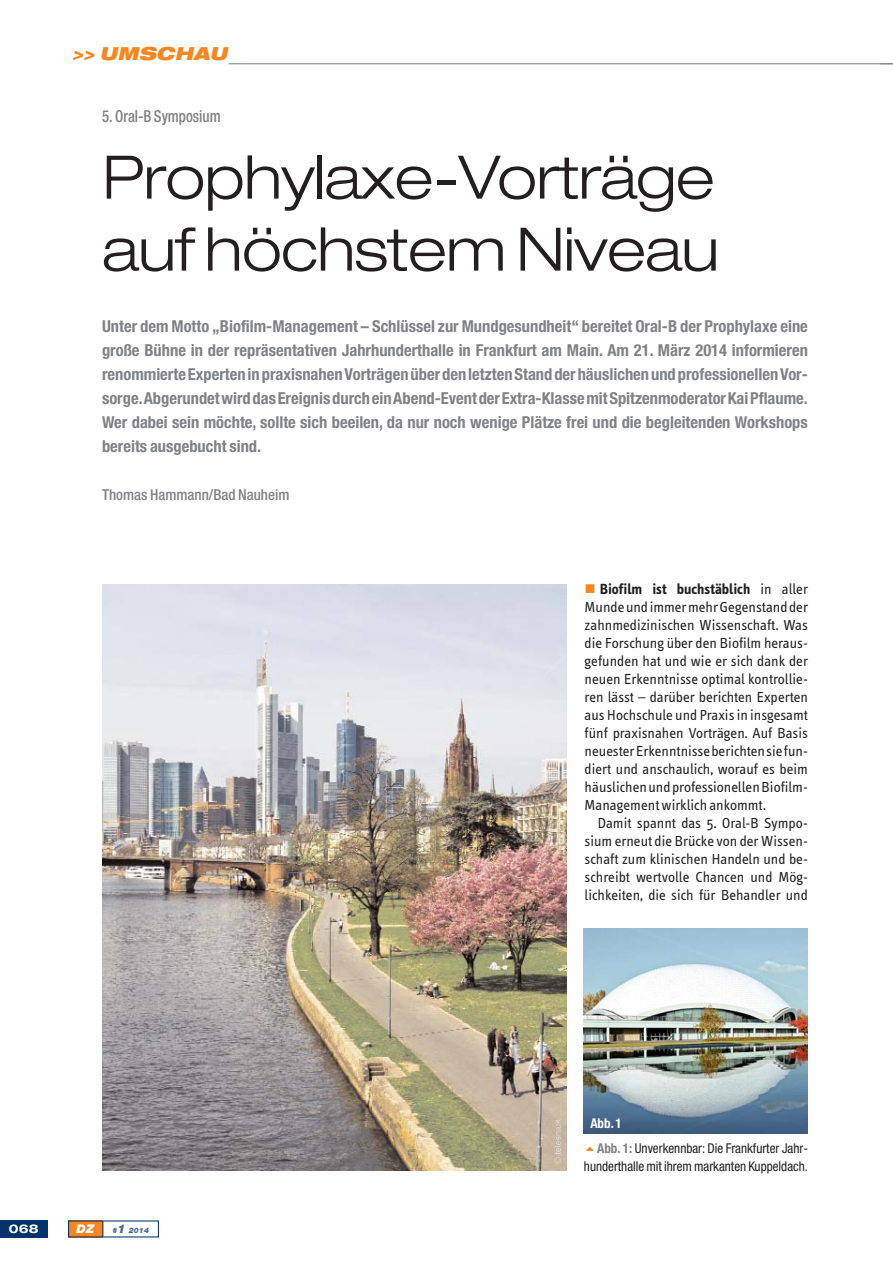
<style>
.page{position:relative;width:893px;height:1263px;background:#fff}
.page>*{position:absolute;margin:0;border:0;box-sizing:border-box;transform-origin:0 0}
.t1{font:300 expanded 60px/72px "Helvetica Neue";letter-spacing:-.01em;color:#231f20}
.t2{font:italic 900 expanded 18px "Helvetica Neue";color:#f6861f}
.t3{font:700 condensed 16.5px/24px "Helvetica Neue";color:#808285;text-align:justify}
.t4{font:500 condensed 16.5px "Helvetica Neue";color:#808285;scale:.9 1}
.t5{font:15px/18px "Info Text";color:#231f20;text-align:justify}
.t6{font:500 condensed 15px "Helvetica Neue";color:#808285}
.t7{font:condensed 13.5px/18px "Helvetica Neue";color:#231f20;text-align:right}
.t8{font:700 condensed 13.5px "Helvetica Neue";color:#fff}
.t9{font:700 expanded 12px "Helvetica Neue";color:#fff}
.t10{font:italic 900 12px "Helvetica Neue";color:#fff}
.t11{font:italic 900 7.5px "Helvetica Neue";color:#516b98}
.s1{color:#f6861f}
.s2{font-weight:700}
.s3{font-size:12px}
.s4{font-weight:700;color:#808285}
</style>
<div class="page">
<div style="left:68px;top:1220px;width:35px;height:17px;background:#f6861f"></div>
<div style="left:0;top:1220px;width:48px;height:17px;background:#003369"></div>
<svg style="left:102px;top:1221px;width:1px;height:16px"></svg>
<hr style="left:229px;top:63px;width:664px;height:1px;background:#808285">
<img style="left:584px;top:928px;width:224px;height:205px">
<img style="left:102px;top:584px;width:465px;height:586px">
<img style="left:554px;top:1119px;width:7px;height:45px">
<p class="t2" style="left:72px;top:45px;width:160px">&gt;&gt; UMSCHAU</p>
<p class="t4" style="left:102px;top:111px;width:133px">5. Oral-B Symposium</p>
<h1 class="t1" style="left:102px;top:148px;width:619px">Prophylaxe-Vorträge auf höchstem Niveau</h1>
<p class="t3" style="left:102px;top:316px;width:707px">Unter dem Motto „Biofilm-Management – Schlüssel zur Mundgesundheit“ bereitet Oral-B der Prophylaxe eine große Bühne in der repräsentativen Jahrhunderthalle in Frankfurt am Main. Am 21. März 2014 informieren renommierte Experten in praxisnahen Vorträgen über den letzten Stand der häuslichen und professionellen Vor&shy;sorge. Abgerundet wird das Ereignis durch ein Abend-Event der Extra-Klasse mit Spitzenmoderator Kai Pflaume.<br>Wer dabei sein möchte, sollte sich beeilen, da nur noch wenige Plätze frei und die begleitenden Workshops bereits ausgebucht sind.</p>
<p class="t6" style="left:102px;top:489px;width:189px">Thomas Hammann/Bad Nauheim</p>
<p class="t5" style="left:585px;top:581px;width:225px"><span class="s1">■</span> <span class="s2">Biofilm ist buchstäblich</span> in aller Munde und immer mehr Gegenstand der zahnmedizinischen Wissenschaft. Was die Forschung über den Biofilm heraus&shy;gefunden hat und wie er sich dank der neuen Erkenntnisse optimal kontrollie&shy;ren lässt – darüber berichten Experten aus Hochschule und Praxis in insgesamt fünf praxisnahen Vorträgen. Auf Basis neuester Erkenntnisse berichten sie fun&shy;diert und anschaulich, worauf es beim häuslichen und professionellen Biofilm-Management wirklich ankommt.</p>
<p class="t5" style="left:585px;top:815px;width:225px;text-indent:13px">Damit spannt das 5. Oral-B Sympo&shy;sium erneut die Brücke von der Wissen&shy;schaft zum klinischen Handeln und be&shy;schreibt wertvolle Chancen und Mög&shy;lichkeiten, die sich für Behandler und</p>
<p class="t8" style="left:590px;top:1118px;width:33px">Abb. 1</p>
<p class="t9" style="left:9px;top:1224px;width:31px">068</p>
<p class="t10" style="left:77px;top:1224px;width:19px">DZ</p>
<p class="t11" style="left:112px;top:1227px;width:38px">#<span class="s3">1</span> 2014</p>
<p class="t7" style="left:584px;top:1140px;width:225px"><span class="s4">Abb. 1:</span> Unverkennbar: Die Frankfurter Jahr&shy;hunderthalle mit ihrem markanten Kuppeldach.</p>
</div>
